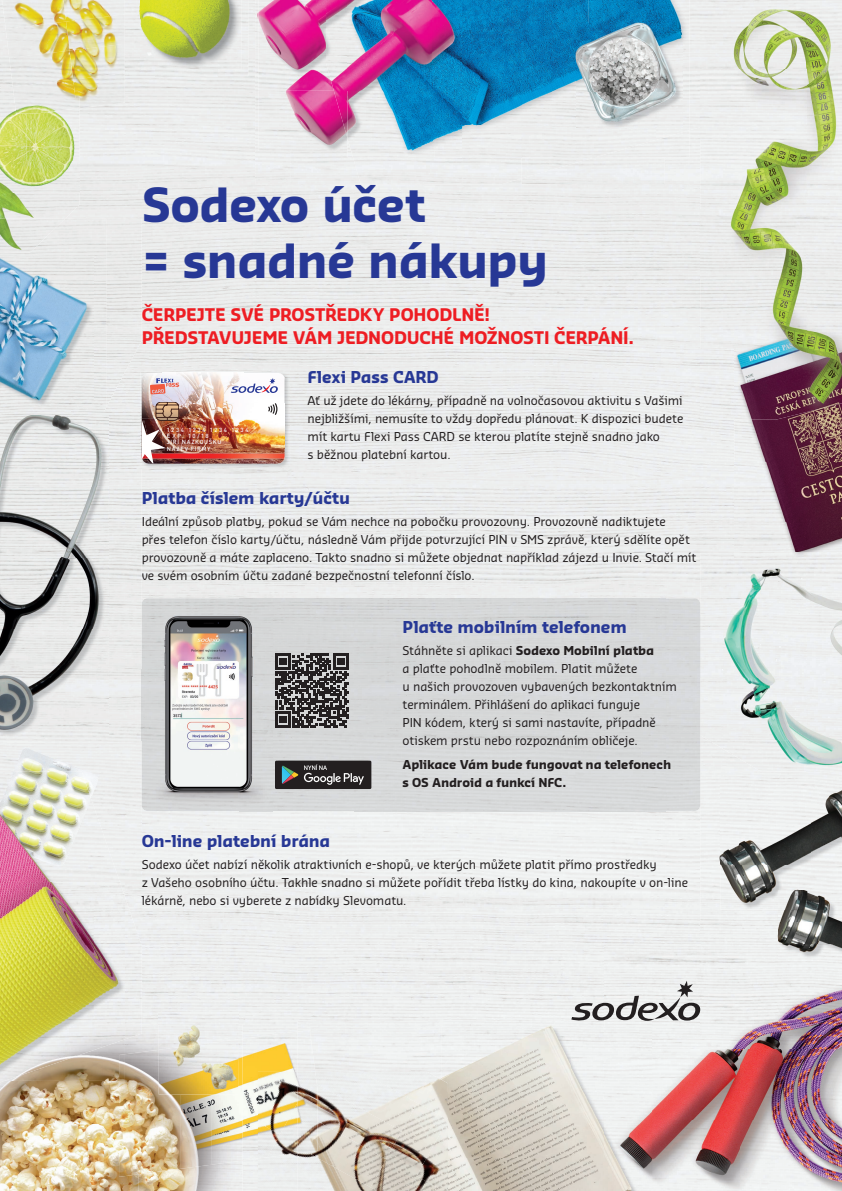
<style>
.page{position:relative;width:842px;height:1191px;background:#fff}
.page>*{position:absolute;margin:0;border:0;box-sizing:border-box;transform-origin:0 0}
.t1{font:700 46px/56px "Sansa Pro";letter-spacing:-.02em;color:#273895}
.t2{font:700 17px/23px "Sansa Pro";letter-spacing:-.015em;color:#ee1d23}
.t3{font:700 16px "Sansa Pro";letter-spacing:-.005em;color:#273895}
.t4{font:12px/18px "Sansa Pro";letter-spacing:-.01em;color:#231f20}
.t5{font:700 12px/18px "Sansa Pro";letter-spacing:-.01em;color:#231f20}
.t6{font:500 5.9px/6.4px "DIN Pro";letter-spacing:.145em;color:#fff}
.s1{font-weight:700}
</style>
<div class="page">
<img style="left:242px;top:1031px;width:56px;height:129px">
<img style="left:0;top:743px;width:142px;height:34px">
<img style="left:90px;top:777px;width:52px;height:35px">
<img style="left:734px;top:420px;width:108px;height:133px">
<div style="left:462px;top:157px;width:60px;height:27px;background:#edefee"></div>
<img style="left:435px;top:0;width:87px;height:157px">
<div style="left:700px;top:771px;width:142px;height:30px;background:#eef0f0"></div>
<img style="left:720px;top:784px;width:122px;height:106px">
<img style="left:700px;top:865px;width:78px;height:79px">
<img style="left:778px;top:890px;width:64px;height:54px">
<img style="left:66px;top:0;width:59px;height:14px">
<img style="left:2px;top:0;width:64px;height:29px">
<img style="left:66px;top:14px;width:59px;height:30px">
<img style="left:6px;top:21px;width:64px;height:37px">
<img style="left:70px;top:44px;width:55px;height:29px">
<img style="left:9px;top:51px;width:64px;height:36px">
<img style="left:73px;top:73px;width:52px;height:35px">
<img style="left:13px;top:80px;width:63px;height:18px">
<div style="left:298px;top:1020px;width:306px;height:10px;background:#eef0f0"></div>
<img style="left:298px;top:1030px;width:13px;height:121px">
<div style="left:311px;top:1027px;width:130px;height:44px;background:#eef0f0"></div>
<img style="left:441px;top:1027px;width:131px;height:65px">
<img style="left:572px;top:1027px;width:32px;height:164px">
<img style="left:448px;top:1092px;width:124px;height:99px">
<img style="left:311px;top:1039px;width:4px;height:32px">
<div style="left:255px;top:0;width:35px;height:184px;background:#ededed"></div>
<div style="left:290px;top:151px;width:63px;height:33px;background:#edeeee"></div>
<div style="left:353px;top:157px;width:109px;height:27px;background:#edeeee"></div>
<img style="left:258px;top:0;width:68px;height:90px">
<img style="left:258px;top:90px;width:90px;height:61px">
<svg style="left:348px;top:151px;width:5px;height:6px"></svg>
<img style="left:326px;top:0;width:22px;height:139px">
<img style="left:348px;top:0;width:113px;height:151px">
<img style="left:125px;top:0;width:31px;height:76px">
<img style="left:141px;top:0;width:100px;height:70px">
<img style="left:0;top:1081px;width:138px;height:110px">
<img style="left:138px;top:1164px;width:104px;height:27px">
<img style="left:119px;top:1049px;width:62px;height:127px">
<img style="left:212px;top:1038px;width:30px;height:126px">
<img style="left:181px;top:1094px;width:31px;height:74px">
<img style="left:700px;top:0;width:106px;height:350px">
<img style="left:806px;top:0;width:36px;height:332px">
<img style="left:734px;top:332px;width:108px;height:88px">
<img style="left:258px;top:1071px;width:40px;height:51px">
<img style="left:267px;top:1102px;width:31px;height:55px">
<img style="left:258px;top:1122px;width:22px;height:36px">
<img style="left:298px;top:1151px;width:13px;height:40px">
<img style="left:417px;top:1071px;width:31px;height:32px">
<img style="left:377px;top:1103px;width:71px;height:88px">
<img style="left:317px;top:1084px;width:85px;height:75px">
<img style="left:311px;top:1121px;width:75px;height:66px">
<img style="left:408px;top:1176px;width:36px;height:15px">
<img style="left:311px;top:1154px;width:66px;height:37px">
<img style="left:311px;top:1071px;width:6px;height:80px">
<img style="left:0;top:411px;width:141px;height:33px">
<img style="left:106px;top:676px;width:36px;height:67px">
<img style="left:0;top:416px;width:108px;height:320px">
<img style="left:71px;top:282px;width:35px;height:129px">
<img style="left:0;top:257px;width:93px;height:149px">
<div style="left:522px;top:157px;width:143px;height:27px;background:#edeeee"></div>
<img style="left:656px;top:140px;width:33px;height:17px">
<img style="left:522px;top:157px;width:73px;height:21px">
<img style="left:522px;top:0;width:67px;height:126px">
<img style="left:589px;top:0;width:100px;height:31px">
<img style="left:656px;top:31px;width:33px;height:109px">
<div style="left:522px;top:126px;width:134px;height:31px;background:#edeeee"></div>
<img style="left:576px;top:23px;width:106px;height:105px">
<img style="left:0;top:161px;width:79px;height:57px">
<img style="left:0;top:218px;width:65px;height:34px">
<img style="left:27px;top:113px;width:52px;height:48px">
<img style="left:0;top:98px;width:27px;height:63px">
<img style="left:14px;top:98px;width:65px;height:15px">
<img style="left:652px;top:1020px;width:190px;height:30px">
<img style="left:652px;top:1050px;width:190px;height:141px">
<img style="left:700px;top:944px;width:142px;height:91px">
<img style="left:778px;top:944px;width:64px;height:16px">
<img style="left:604px;top:1020px;width:48px;height:171px">
<img style="left:604px;top:1027px;width:34px;height:164px">
<img style="left:120px;top:795px;width:5px;height:87px">
<img style="left:0;top:771px;width:90px;height:111px">
<img style="left:125px;top:896px;width:17px;height:143px">
<img style="left:0;top:882px;width:125px;height:199px">
<div style="left:90px;top:795px;width:30px;height:87px;background:#edefee"></div>
<img style="left:159px;top:1012px;width:79px;height:27px">
<img style="left:159px;top:1039px;width:79px;height:55px">
<img style="left:700px;top:553px;width:106px;height:187px">
<img style="left:806px;top:557px;width:36px;height:214px">
<img style="left:708px;top:740px;width:99px;height:31px">
<img style="left:734px;top:553px;width:108px;height:4px">
<div style="left:272px;top:598px;width:394px;height:142px;background:#d6d7d8"></div>
<div style="left:666px;top:598px;width:34px;height:213px;background:#d7d9da"></div>
<div style="left:272px;top:740px;width:394px;height:71px;background:#d8dada"></div>
<img style="left:147px;top:811px;width:104px;height:1px">
<img style="left:141px;top:372px;width:148px;height:97px">
<img style="left:141px;top:411px;width:1px;height:58px">
<img style="left:142px;top:373px;width:143px;height:29px">
<img style="left:142px;top:402px;width:143px;height:61px">
<svg style="left:142px;top:373px;width:37px;height:21px"></svg>
<svg style="left:231px;top:373px;width:54px;height:21px"></svg>
<img style="left:142px;top:598px;width:130px;height:213px">
<svg style="left:275px;top:653px;width:74px;height:74px;background:#5b595a"></svg>
<svg style="left:275px;top:760px;width:96px;height:29px;background:#3f3e3f"></svg>
<svg style="left:571px;top:980px;width:129px;height:40px"></svg>
<h1 class="t1" style="left:142px;top:175px;width:408px">Sodexo účet<br>= snadné nákupy</h1>
<h2 class="t2" style="left:142px;top:302px;width:494px">ČERPEJTE SVÉ PROSTŘEDKY POHODLNĚ!<br>PŘEDSTAVUJEME VÁM JEDNODUCHÉ MOŽNOSTI ČERPÁNÍ.</h2>
<h3 class="t3" style="left:308px;top:366px;width:133px">Flexi Pass CARD</h3>
<p class="t4" style="left:308px;top:391px;width:377px">Ať už jdete do lékárny, případně na volnočasovou aktivitu s Vašimi nejbližšími, nemusíte to vždy dopředu plánovat. K dispozici budete mít kartu Flexi Pass CARD se kterou platíte stejně snadno jako<br>s běžnou platební kartou.</p>
<h3 class="t3" style="left:142px;top:487px;width:210px">Platba číslem karty/účtu</h3>
<p class="t4" style="left:142px;top:512px;width:556px">Ideální způsob platby, pokud se Vám nechce na pobočku provozovny. Provozovně nadiktujete<br>přes telefon číslo karty/účtu, následně Vám přijde potvrzující PIN v SMS zprávě, který sdělíte opět provozovně a máte zaplaceno. Takto snadno si můžete objednat například zájezd u Invie. Stačí mít ve svém osobním účtu zadané bezpečnostní telefonní číslo.</p>
<p class="t6" style="left:167px;top:426px;width:83px">1234 1234 1234 1234<br>EXP. 10/18<br>JIŘÍ NAZKOUŠKU<br>NÁZEV FIRMY</p>
<h3 class="t3" style="left:403px;top:616px;width:226px">Plaťte mobilním telefonem</h3>
<p class="t4" style="left:403px;top:641px;width:276px">Stáhněte si aplikaci <span class="s1">Sodexo Mobilní platba<br></span>a plaťte pohodlně mobilem. Platit můžete<br>u našich provozoven vybavených bezkontaktním terminálem. Přihlášení do aplikaci funguje<br>PIN kódem, který si sami nastavíte, případně otiskem prstu nebo rozpoznáním obličeje.</p>
<p class="t5" style="left:403px;top:754px;width:270px">Aplikace Vám bude fungovat na telefonech s OS Android a funkcí NFC.</p>
<h3 class="t3" style="left:142px;top:830px;width:190px">On-line platební brána</h3>
<p class="t4" style="left:142px;top:855px;width:548px">Sodexo účet nabízí několik atraktivních e-shopů, ve kterých můžete platit přímo prostředky<br>z Vašeho osobního účtu. Takhle snadno si můžete pořídit třeba lístky do kina, nakoupíte v on-line lékárně, nebo si vyberete z nabídky Slevomatu.</p>
</div>
